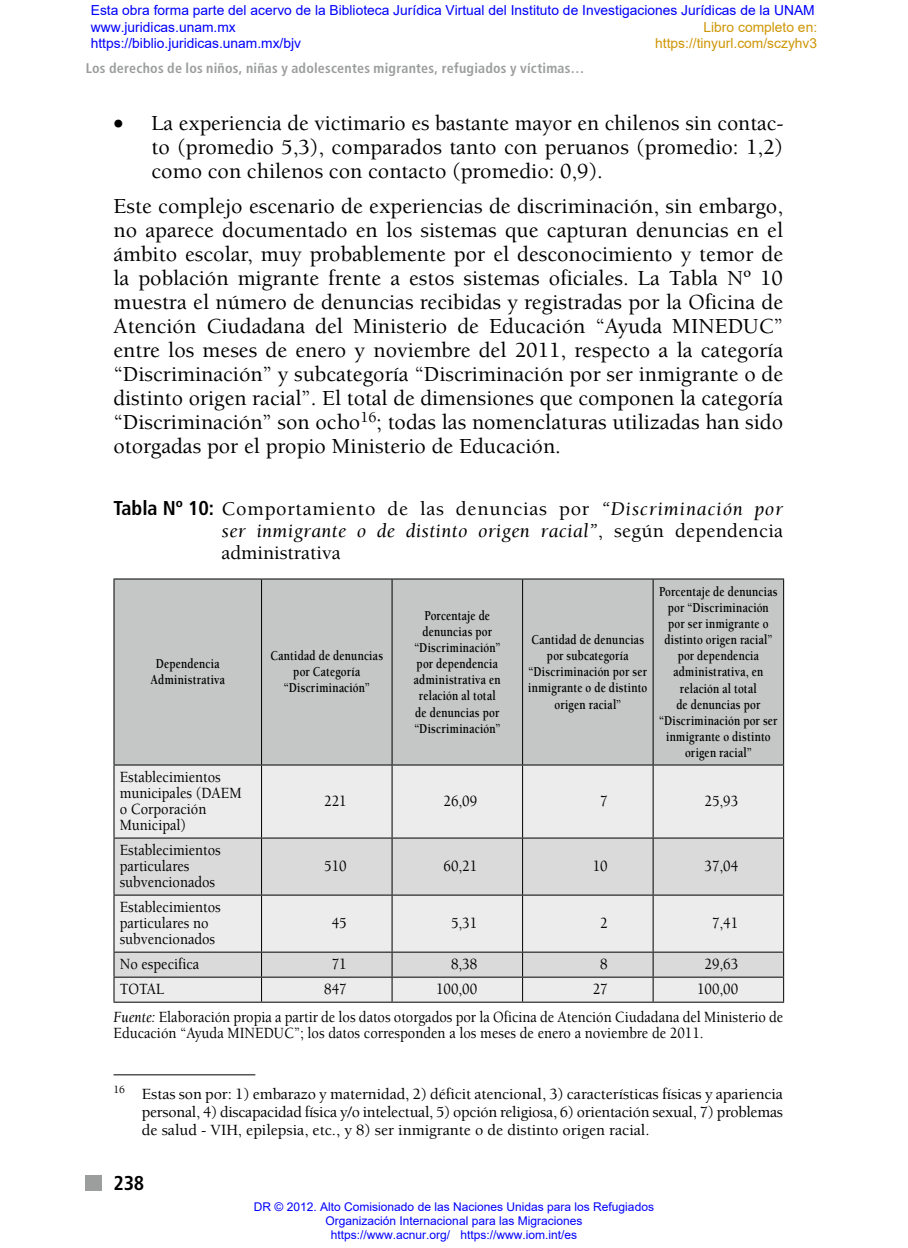
<style>
.page{position:relative;width:908px;height:1248px;background:#fff}
.page>*{position:absolute;margin:0;border:0;box-sizing:border-box;transform-origin:0 0}
.t1{font:500 22px/24px "Berkeley Std";color:#000;text-align:justify}
.t2{font:500 20px/22px "Berkeley Std";letter-spacing:.04em;color:#000;text-align:justify}
.t3{font:700 condensed 20px "Frutiger LT Std";color:#000}
.t4{font:500 16px/16px "Berkeley Std";color:#000;scale:.9 1}
.t5{font:500 16px/18px "Berkeley Std";color:#000;text-align:justify}
.t6{font:700 14px/16px "Berkeley Std";letter-spacing:.02em;color:#000;text-align:center;scale:.8 1}
.t7{font:700 condensed 14px "Frutiger LT Std";letter-spacing:.015em;color:#9c9d9d}
.t8{font:13.8px/16.6px "Arial";color:#00f}
.t9{font:13.8px/16.6px "Arial";color:#cf9605;text-align:right}
.t10{font:12px/14.4px "Arial";color:#00f;text-align:center}
.s1{font-family:"Frutiger LT Std";font-weight:700;font-stretch:condensed}
.s2{font-weight:400;font-style:italic}
</style>
<div class="page">
<div style="left:86px;top:1175px;width:16px;height:15px;background:#9c9d9d"></div>
<div style="left:114px;top:579px;width:668px;height:185px;background:#c5c6c6"></div>
<div style="left:114px;top:765px;width:668px;height:236px;background:#ececed"></div>
<svg style="left:114px;top:838px;width:668px;height:138px;background:#ddddde"></svg>
<hr style="left:261px;top:579px;width:1px;height:185px;background:#000">
<hr style="left:391px;top:579px;width:1px;height:185px;background:#000">
<hr style="left:522px;top:579px;width:1px;height:185px;background:#000">
<hr style="left:652px;top:579px;width:1px;height:185px;background:#000">
<hr style="left:261px;top:765px;width:1px;height:72px;background:#000">
<hr style="left:391px;top:765px;width:1px;height:72px;background:#000">
<hr style="left:522px;top:765px;width:1px;height:72px;background:#000">
<hr style="left:652px;top:765px;width:1px;height:72px;background:#000">
<hr style="left:113px;top:837px;width:148px;height:1px;background:#000">
<hr style="left:261px;top:837px;width:131px;height:1px;background:#000">
<hr style="left:261px;top:838px;width:1px;height:56px;background:#000">
<hr style="left:392px;top:837px;width:130px;height:1px;background:#000">
<hr style="left:391px;top:838px;width:1px;height:56px;background:#000">
<hr style="left:522px;top:837px;width:130px;height:1px;background:#000">
<hr style="left:522px;top:838px;width:1px;height:56px;background:#000">
<hr style="left:652px;top:837px;width:131px;height:1px;background:#000">
<hr style="left:652px;top:838px;width:1px;height:56px;background:#000">
<hr style="left:113px;top:894px;width:148px;height:1px;background:#000">
<hr style="left:261px;top:894px;width:131px;height:1px;background:#000">
<hr style="left:261px;top:895px;width:1px;height:56px;background:#000">
<hr style="left:392px;top:894px;width:130px;height:1px;background:#000">
<hr style="left:391px;top:895px;width:1px;height:56px;background:#000">
<hr style="left:522px;top:894px;width:130px;height:1px;background:#000">
<hr style="left:522px;top:895px;width:1px;height:56px;background:#000">
<hr style="left:652px;top:894px;width:131px;height:1px;background:#000">
<hr style="left:652px;top:895px;width:1px;height:56px;background:#000">
<hr style="left:113px;top:951px;width:148px;height:1px;background:#000">
<hr style="left:261px;top:951px;width:131px;height:1px;background:#000">
<hr style="left:392px;top:951px;width:130px;height:1px;background:#000">
<hr style="left:522px;top:951px;width:130px;height:1px;background:#000">
<hr style="left:652px;top:951px;width:131px;height:1px;background:#000">
<hr style="left:113px;top:976px;width:148px;height:1px;background:#000">
<hr style="left:261px;top:976px;width:131px;height:1px;background:#000">
<svg style="left:261px;top:952px;width:1px;height:49px"></svg>
<hr style="left:392px;top:976px;width:130px;height:1px;background:#000">
<svg style="left:391px;top:952px;width:1px;height:49px"></svg>
<hr style="left:522px;top:976px;width:130px;height:1px;background:#000">
<svg style="left:522px;top:952px;width:1px;height:49px"></svg>
<hr style="left:652px;top:976px;width:131px;height:1px;background:#000">
<svg style="left:652px;top:952px;width:1px;height:49px"></svg>
<hr style="left:113px;top:765px;width:1px;height:72px;background:#000">
<hr style="left:782px;top:765px;width:1px;height:72px;background:#000">
<hr style="left:113px;top:838px;width:1px;height:56px;background:#000">
<hr style="left:782px;top:838px;width:1px;height:56px;background:#000">
<hr style="left:113px;top:895px;width:1px;height:56px;background:#000">
<hr style="left:782px;top:895px;width:1px;height:56px;background:#000">
<svg style="left:113px;top:952px;width:1px;height:49px"></svg>
<svg style="left:782px;top:952px;width:1px;height:49px"></svg>
<hr style="left:113px;top:1001px;width:148px;height:1px;background:#000">
<hr style="left:261px;top:1001px;width:131px;height:1px;background:#000">
<hr style="left:392px;top:1001px;width:130px;height:1px;background:#000">
<hr style="left:522px;top:1001px;width:130px;height:1px;background:#000">
<hr style="left:652px;top:1001px;width:131px;height:1px;background:#000">
<hr style="left:113px;top:578px;width:148px;height:1px;background:#000">
<hr style="left:113px;top:579px;width:1px;height:185px;background:#000">
<hr style="left:261px;top:578px;width:131px;height:1px;background:#000">
<hr style="left:392px;top:578px;width:130px;height:1px;background:#000">
<hr style="left:522px;top:578px;width:130px;height:1px;background:#000">
<hr style="left:652px;top:578px;width:131px;height:1px;background:#000">
<hr style="left:782px;top:579px;width:1px;height:185px;background:#000">
<hr style="left:113px;top:764px;width:148px;height:1px;background:#000">
<hr style="left:261px;top:764px;width:131px;height:1px;background:#000">
<hr style="left:392px;top:764px;width:130px;height:1px;background:#000">
<hr style="left:522px;top:764px;width:130px;height:1px;background:#000">
<hr style="left:652px;top:764px;width:131px;height:1px;background:#000">
<hr style="left:113px;top:1074px;width:142px;height:1px;background:#000">
<p class="t8" style="left:91px;top:2px;width:725px">Esta obra forma parte del acervo de la Biblioteca Jurídica Virtual del Instituto de Investigaciones Jurídicas de la UNAM www.juridicas.unam.mx<br>https://biblio.juridicas.unam.mx/bjv</p>
<p class="t9" style="left:655px;top:18px;width:163px">Libro completo en: https://tinyurl.com/sczyhv3</p>
<p class="t7" style="left:86px;top:60px;width:500px">Los derechos de los niños, niñas y adolescentes migrantes, refugiados y víctimas…</p>
<p class="t1" style="left:151px;top:111px;width:633px;text-indent:-38px">• La experiencia de victimario es bastante mayor en chilenos sin contac&shy;to (promedio 5,3), comparados tanto con peruanos (promedio: 1,2) como con chilenos con contacto (promedio: 0,9).</p>
<p class="t1" style="left:113px;top:195px;width:671px">Este complejo escenario de experiencias de discriminación, sin embargo, no aparece documentado en los sistemas que capturan denuncias en el ámbito escolar, muy probablemente por el desconocimiento y temor de la población migrante frente a estos sistemas oficiales. La Tabla Nº 10 muestra el número de denuncias recibidas y registradas por la Oficina de Atención Ciudadana del Ministerio de Educación “Ayuda MINEDUC” entre los meses de enero y noviembre del 2011, respecto a la categoría “Discriminación” y subcategoría “Discriminación por ser inmigrante o de distinto origen racial”. El total de dimensiones que componen la categoría “Discriminación” son ocho<sup>16</sup>; todas las nomenclaturas utilizadas han sido otorgadas por el propio Ministerio de Educación.</p>
<p class="t2" style="left:221px;top:498px;width:563px;text-indent:-108px"><span class="s1">Tabla Nº 10:</span> Comportamiento de las denuncias por <span class="s2">“Discriminación por ser inmigrante o de distinto origen racial”</span>, según dependencia administrativa</p>
<p class="t6" style="left:150px;top:656px;width:94px">Dependencia<br>Administrativa</p>
<p class="t6" style="left:270px;top:648px;width:142px">Cantidad de denuncias por Categoría “Discriminación”</p>
<p class="t6" style="left:414px;top:608px;width:110px">Porcentaje de denuncias por “Discriminación” por dependencia administrativa en relación al total de denuncias por “Discriminación”</p>
<p class="t6" style="left:528px;top:632px;width:150px">Cantidad de denuncias por subcategoría “Discriminación por ser inmigrante o de distinto origen racial”</p>
<p class="t6" style="left:658px;top:584px;width:150px">Porcentaje de denuncias por “Discriminación por ser inmigrante o distinto origen racial” por dependencia administrativa, en relación al total<br>de denuncias por “Discriminación por ser inmigrante o distinto origen racial”</p>
<p class="t4" style="left:120px;top:768px;width:137px">Establecimientos municipales (DAEM o Corporación<br>Municipal)</p>
<p class="t4" style="left:120px;top:841px;width:114px">Establecimientos particulares subvencionados</p>
<p class="t4" style="left:120px;top:898px;width:114px">Establecimientos particulares no subvencionados</p>
<p class="t4" style="left:324px;top:792px;width:26px">221</p>
<p class="t4" style="left:443px;top:792px;width:39px">26,09</p>
<p class="t4" style="left:600px;top:792px;width:10px">7</p>
<p class="t4" style="left:704px;top:792px;width:39px">25,93</p>
<p class="t4" style="left:324px;top:857px;width:26px">510</p>
<p class="t4" style="left:443px;top:857px;width:39px">60,21</p>
<p class="t4" style="left:592px;top:857px;width:18px">10</p>
<p class="t4" style="left:704px;top:857px;width:39px">37,04</p>
<p class="t4" style="left:331px;top:914px;width:18px">45</p>
<p class="t4" style="left:451px;top:914px;width:31px">5,31</p>
<p class="t4" style="left:600px;top:914px;width:10px">2</p>
<p class="t4" style="left:711px;top:914px;width:31px">7,41</p>
<p class="t4" style="left:120px;top:955px;width:90px">No especifica</p>
<p class="t4" style="left:331px;top:955px;width:18px">71</p>
<p class="t4" style="left:451px;top:955px;width:31px">8,38</p>
<p class="t4" style="left:600px;top:955px;width:10px">8</p>
<p class="t4" style="left:704px;top:955px;width:39px">29,63</p>
<p class="t4" style="left:120px;top:980px;width:51px">TOTAL</p>
<p class="t4" style="left:324px;top:980px;width:26px">847</p>
<p class="t4" style="left:436px;top:980px;width:47px">100,00</p>
<p class="t4" style="left:592px;top:980px;width:18px">27</p>
<p class="t4" style="left:113px;top:974px;width:745px;line-height:28.4px;text-indent:583px">100,00<br><span class="s2">Fuente:</span> Elaboración propia a partir de los datos otorgados por la Oficina de Atención Ciudadana del Ministerio de</p>
<p class="t4" style="left:113px;top:1025px;width:657px">Educación “Ayuda MINEDUC”; los datos corresponden a los meses de enero a noviembre de 2011.</p>
<p class="t5" style="left:142px;top:1084px;width:642px;text-indent:-28px"><sup>16</sup> Estas son por: 1) embarazo y maternidad, 2) déficit atencional, 3) características físicas y apariencia personal, 4) discapacidad física y/o intelectual, 5) opción religiosa, 6) orientación sexual, 7) problemas de salud - VIH, epilepsia, etc., y 8) ser inmigrante o de distinto origen racial.</p>
<p class="t3" style="left:113px;top:1170px;width:32px">238</p>
<p class="t10" style="left:254px;top:1198px;width:401px">DR © 2012. Alto Comisionado de las Naciones Unidas para los Refugiados<br>Organización Internacional para las Migraciones<br>https://www.acnur.org/ https://www.iom.int/es</p>
</div>
